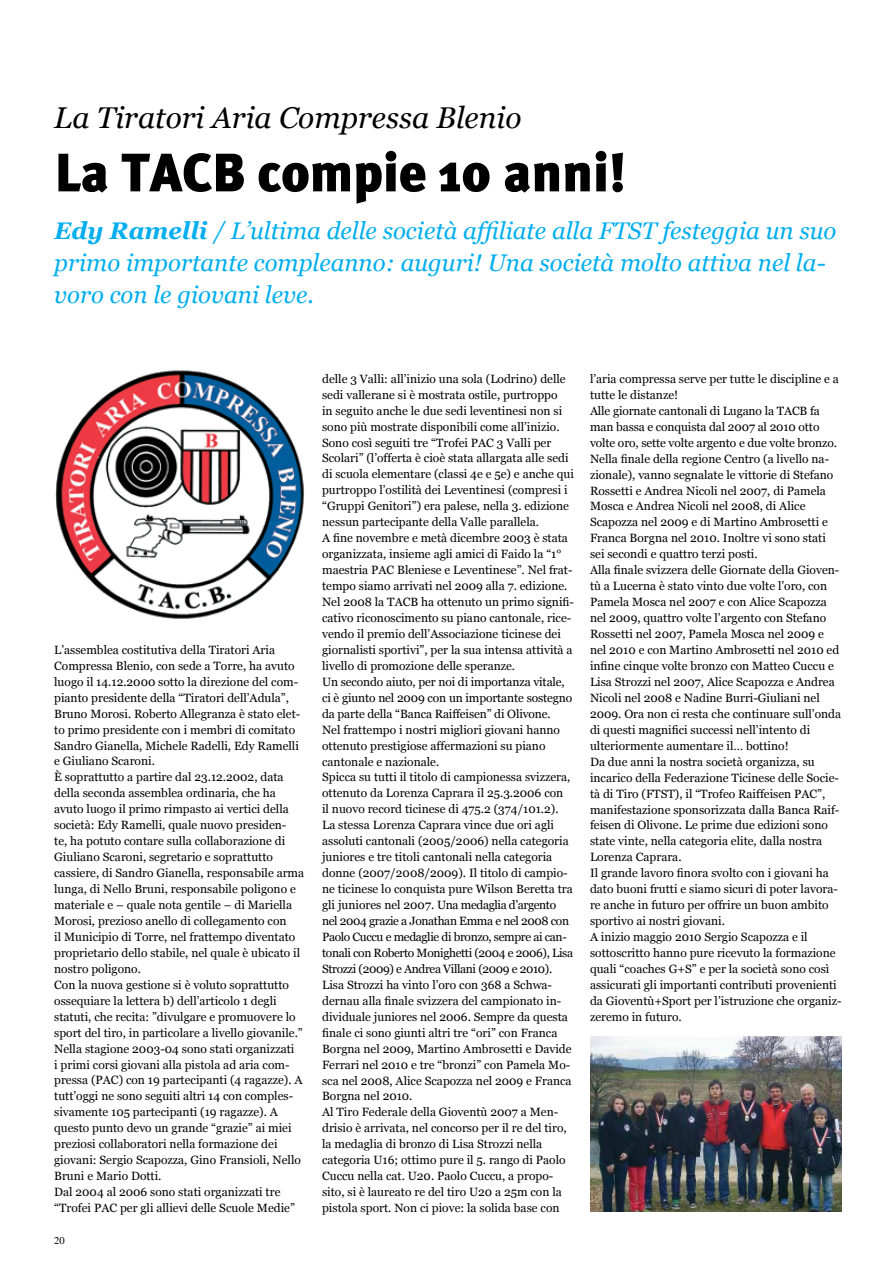
<style>
.page{position:relative;width:893px;height:1263px;background:#fff}
.page>*{position:absolute;margin:0;border:0;box-sizing:border-box;transform-origin:0 0}
.t1{font:900 54px "Meta Plus";color:#000}
.t2{font:italic 30px "Georgia";color:#000}
.t3{font:italic 24px/32px "Georgia";color:#00aeef}
.t4{font:12px/15.9px "Georgia";color:#000}
.t5{font:10.5px "Times";color:#000}
.s1{font-weight:700}
</style>
<div class="page">
<img style="left:55px;top:370px;width:249px;height:249px">
<img style="left:590px;top:1036px;width:252px;height:176px">
<h2 class="t2" style="left:54px;top:98px;width:469px">La Tiratori Aria Compressa Blenio</h2>
<h1 class="t1" style="left:54px;top:141px;width:573px">La TACB compie 10 anni!</h1>
<h3 class="t3" style="left:54px;top:215px;width:784px"><span class="s1">Edy Ramelli</span> / L’ultima delle società affiliate alla FTST festeggia un suo primo importante compleanno: auguri! Una società molto attiva nel la&shy;voro con le giovani leve.</h3>
<p class="t4" style="left:54px;top:642px;width:252px">L’assemblea costitutiva della Tiratori Aria Compressa Blenio, con sede a Torre, ha avuto luogo il 14.12.2000 sotto la direzione del com&shy;pianto presidente della “Tiratori dell’Adula”, Bruno Morosi. Roberto Allegranza è stato elet&shy;to primo presidente con i membri di comitato Sandro Gianella, Michele Radelli, Edy Ramelli e Giuliano Scaroni.<br>È soprattutto a partire dal 23.12.2002, data della seconda assemblea ordinaria, che ha avuto luogo il primo rimpasto ai vertici della società: Edy Ramelli, quale nuovo presiden-<br>te, ha potuto contare sulla collaborazione di Giuliano Scaroni, segretario e soprattutto cassiere, di Sandro Gianella, responsabile arma lunga, di Nello Bruni, responsabile poligono e materiale e – quale nota gentile – di Mariella Morosi, prezioso anello di collegamento con<br>il Municipio di Torre, nel frattempo diventato proprietario dello stabile, nel quale è ubicato il nostro poligono.<br>Con la nuova gestione si è voluto soprattutto ossequiare la lettera b) dell’articolo 1 degli statuti, che recita: ”divulgare e promuovere lo sport del tiro, in particolare a livello giovanile.” Nella stagione 2003-04 sono stati organizzati<br>i primi corsi giovani alla pistola ad aria com&shy;pressa (PAC) con 19 partecipanti (4 ragazze). A tutt’oggi ne sono seguiti altri 14 con comples&shy;sivamente 105 partecipanti (19 ragazze). A questo punto devo un grande “grazie” ai miei preziosi collaboratori nella formazione dei giovani: Sergio Scapozza, Gino Fransioli, Nello Bruni e Mario Dotti.<br>Dal 2004 al 2006 sono stati organizzati tre “Trofei PAC per gli allievi delle Scuole Medie”</p>
<p class="t5" style="left:54px;top:1234px;width:12px">20</p>
<p class="t4" style="left:322px;top:371px;width:253px">delle 3 Valli: all’inizio una sola (Lodrino) delle sedi vallerane si è mostrata ostile, purtroppo<br>in seguito anche le due sedi leventinesi non si sono più mostrate disponibili come all’inizio.<br>Sono così seguiti tre “Trofei PAC 3 Valli per Scolari” (l’offerta è cioè stata allargata alle sedi di scuola elementare (classi 4e e 5e) e anche qui purtroppo l’ostilità dei Leventinesi (compresi i “Gruppi Genitori”) era palese, nella 3. edizione nessun partecipante della Valle parallela.<br>A fine novembre e metà dicembre 2003 è stata organizzata, insieme agli amici di Faido la “1° maestria PAC Bleniese e Leventinese”. Nel frat&shy;tempo siamo arrivati nel 2009 alla 7. edizione.<br>Nel 2008 la TACB ha ottenuto un primo signifi&shy;cativo riconoscimento su piano cantonale, rice&shy;vendo il premio dell’Associazione ticinese dei giornalisti sportivi”, per la sua intensa attività a livello di promozione delle speranze.<br>Un secondo aiuto, per noi di importanza vitale, ci è giunto nel 2009 con un importante sostegno da parte della “Banca Raiffeisen” di Olivone.<br>Nel frattempo i nostri migliori giovani hanno ottenuto prestigiose affermazioni su piano cantonale e nazionale.<br>Spicca su tutti il titolo di campionessa svizzera, ottenuto da Lorenza Caprara il 25.3.2006 con<br>il nuovo record ticinese di 475.2 (374/101.2).<br>La stessa Lorenza Caprara vince due ori agli assoluti cantonali (2005/2006) nella categoria juniores e tre titoli cantonali nella categoria donne (2007/2008/2009). Il titolo di campio&shy;ne ticinese lo conquista pure Wilson Beretta tra gli juniores nel 2007. Una medaglia d’argento nel 2004 grazie a Jonathan Emma e nel 2008 con Paolo Cuccu e medaglie di bronzo, sempre ai can&shy;tonali con Roberto Monighetti (2004 e 2006), Lisa Strozzi (2009) e Andrea Villani (2009 e 2010).<br>Lisa Strozzi ha vinto l’oro con 368 a Schwa&shy;dernau alla finale svizzera del campionato in&shy;dividuale juniores nel 2006. Sempre da questa finale ci sono giunti altri tre “ori” con Franca Borgna nel 2009, Martino Ambrosetti e Davide Ferrari nel 2010 e tre “bronzi” con Pamela Mo&shy;sca nel 2008, Alice Scapozza nel 2009 e Franca Borgna nel 2010.<br>Al Tiro Federale della Gioventù 2007 a Men&shy;drisio è arrivata, nel concorso per il re del tiro, la medaglia di bronzo di Lisa Strozzi nella categoria U16; ottimo pure il 5. rango di Paolo Cuccu nella cat. U20. Paolo Cuccu, a propo&shy;sito, si è laureato re del tiro U20 a 25m con la pistola sport. Non ci piove: la solida base con</p>
<p class="t4" style="left:590px;top:371px;width:253px">l’aria compressa serve per tutte le discipline e a tutte le distanze!<br>Alle giornate cantonali di Lugano la TACB fa man bassa e conquista dal 2007 al 2010 otto volte oro, sette volte argento e due volte bronzo.<br>Nella finale della regione Centro (a livello na&shy;zionale), vanno segnalate le vittorie di Stefano Rossetti e Andrea Nicoli nel 2007, di Pamela Mosca e Andrea Nicoli nel 2008, di Alice Scapozza nel 2009 e di Martino Ambrosetti e Franca Borgna nel 2010. Inoltre vi sono stati sei secondi e quattro terzi posti.<br>Alla finale svizzera delle Giornate della Gioven&shy;tù a Lucerna è stato vinto due volte l’oro, con Pamela Mosca nel 2007 e con Alice Scapozza nel 2009, quattro volte l’argento con Stefano Rossetti nel 2007, Pamela Mosca nel 2009 e nel 2010 e con Martino Ambrosetti nel 2010 ed infine cinque volte bronzo con Matteo Cuccu e Lisa Strozzi nel 2007, Alice Scapozza e Andrea Nicoli nel 2008 e Nadine Burri-Giuliani nel 2009. Ora non ci resta che continuare sull’onda di questi magnifici successi nell’intento di ulteriormente aumentare il… bottino!<br>Da due anni la nostra società organizza, su incarico della Federazione Ticinese delle Socie&shy;tà di Tiro (FTST), il “Trofeo Raiffeisen PAC”, manifestazione sponsorizzata dalla Banca Raif&shy;feisen di Olivone. Le prime due edizioni sono state vinte, nella categoria elite, dalla nostra Lorenza Caprara.<br>Il grande lavoro finora svolto con i giovani ha dato buoni frutti e siamo sicuri di poter lavora&shy;re anche in futuro per offrire un buon ambito sportivo ai nostri giovani.<br>A inizio maggio 2010 Sergio Scapozza e il sottoscritto hanno pure ricevuto la formazione quali “coaches G+S” e per la società sono così assicurati gli importanti contributi provenienti da Gioventù+Sport per l’istruzione che organiz&shy;zeremo in futuro.</p>
</div>
